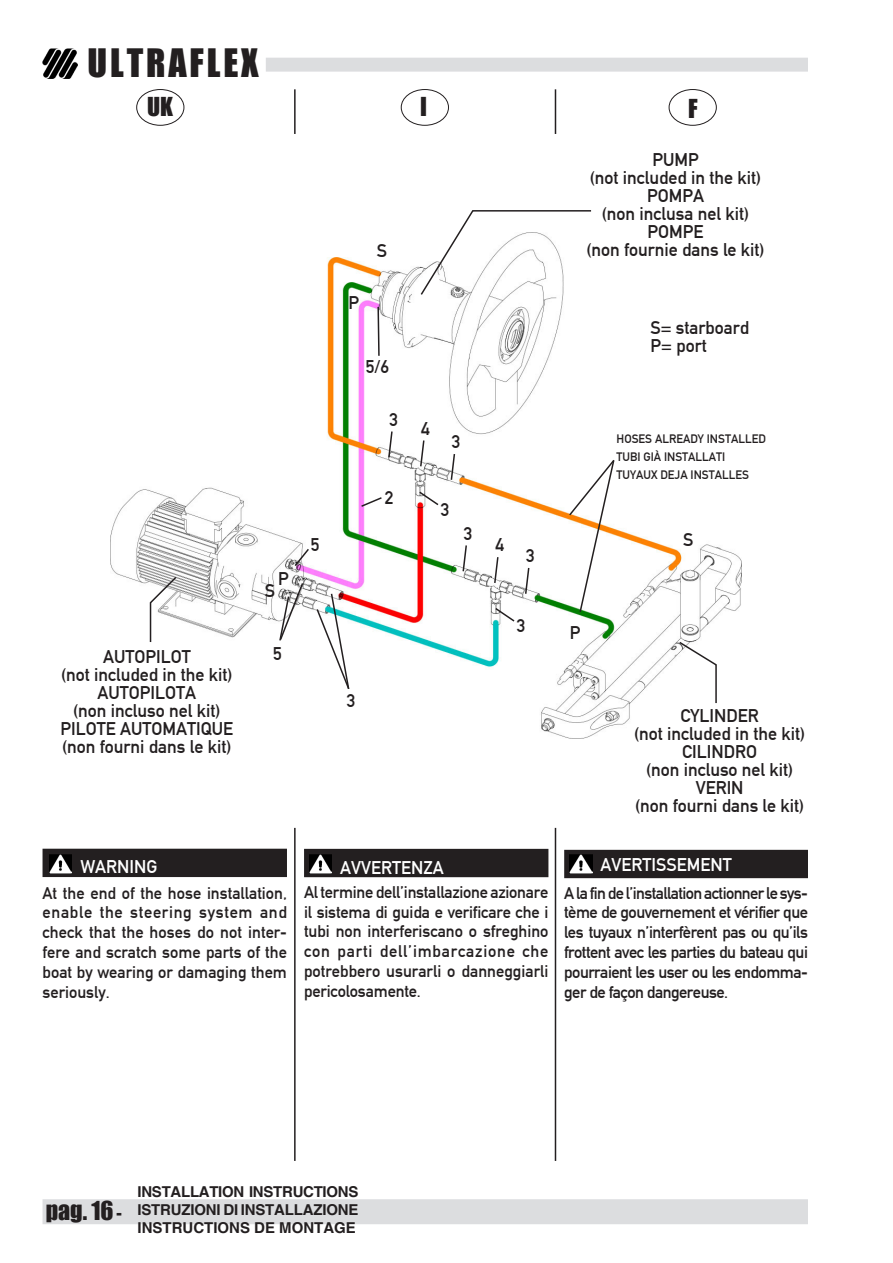
<style>
.page{position:relative;width:893px;height:1263px;background:#fff}
.page>*{position:absolute;margin:0;border:0;box-sizing:border-box;transform-origin:0 0}
.t1{font:36px "Impact";letter-spacing:.08em;color:#231f20}
.t2{font:24px "Impact";color:#231f20}
.ORMA_TESTO{font:18px "DIN Mittelschrift";color:#231f20}
.biocom_testo{font:18px "DIN Mittelschrift";color:#fff}
.ORMA_TESTO-2{font:16.5px/19.8px "DIN Mittelschrift";color:#231f20;text-align:justify}
.t3{font:700 15px/18px "Helvetica";letter-spacing:-.015em;color:#231f20;text-align:justify}
.ORMA_TESTO-3{font:12px "DIN Mittelschrift";color:#231f20}
.s1{font-size:18px}
</style>
<div class="page">
<hr style="left:294px;top:89px;width:2px;height:1072px;background:#231f20">
<hr style="left:555px;top:89px;width:1px;height:1072px;background:#231f20">
<div style="left:266px;top:58px;width:542px;height:14px;background:#dcdddf;border:2px solid #dcdddf"></div>
<img style="left:43px;top:48px;width:35px;height:30px">
<div style="left:43px;top:1199px;width:765px;height:25px;background:#dcdddf"></div>
<div style="left:136px;top:89px;width:48px;height:36px;border:1px solid #231f20;border-radius:50%"></div>
<div style="left:401px;top:89px;width:48px;height:36px;border:1px solid #231f20;border-radius:50%"></div>
<div style="left:669px;top:89px;width:47px;height:36px;border:1px solid #231f20;border-radius:50%"></div>
<div style="left:43px;top:134px;width:765px;height:694px;background:#fff"></div>
<div style="left:305px;top:849px;width:243px;height:27px;background:#231f20"></div>
<div style="left:304px;top:849px;width:244px;height:28px;border:2px solid #231f20"></div>
<img style="left:309px;top:854px;width:22px;height:20px">
<div style="left:565px;top:850px;width:242px;height:27px;background:#231f20"></div>
<div style="left:564px;top:850px;width:244px;height:28px;border:2px solid #231f20"></div>
<img style="left:570px;top:854px;width:22px;height:20px">
<div style="left:43px;top:849px;width:243px;height:27px;background:#231f20"></div>
<div style="left:43px;top:849px;width:244px;height:28px;border:2px solid #231f20"></div>
<img style="left:49px;top:854px;width:22px;height:19px">
<img style="left:110px;top:257px;width:631px;height:482px">
<svg style="left:419px;top:439px;width:6px;height:29px"></svg>
<svg style="left:493px;top:555px;width:6px;height:30px"></svg>
<svg style="left:524px;top:566px;width:6px;height:29px"></svg>
<svg style="left:462px;top:544px;width:6px;height:29px"></svg>
<svg style="left:450px;top:452px;width:6px;height:29px"></svg>
<svg style="left:387px;top:430px;width:7px;height:29px"></svg>
<svg style="left:377px;top:305px;width:3px;height:52px"></svg>
<svg style="left:494px;top:606px;width:22px;height:17px"></svg>
<svg style="left:418px;top:490px;width:22px;height:17px"></svg>
<svg style="left:278px;top:581px;width:26px;height:61px"></svg>
<svg style="left:293px;top:547px;width:17px;height:21px"></svg>
<svg style="left:360px;top:496px;width:23px;height:12px"></svg>
<svg style="left:678px;top:640px;width:39px;height:64px"></svg>
<svg style="left:149px;top:575px;width:29px;height:68px"></svg>
<svg style="left:419px;top:210px;width:174px;height:86px"></svg>
<svg style="left:568px;top:458px;width:48px;height:156px"></svg>
<svg style="left:315px;top:592px;width:36px;height:99px"></svg>
<h1 class="t1" style="left:88px;top:35px;width:173px">ULTRAFLEX</h1>
<h2 class="t2" style="left:147px;top:88px;width:28px">UK</h2>
<h2 class="t2" style="left:420px;top:88px;width:8px">I</h2>
<h2 class="t2" style="left:688px;top:90px;width:11px">F</h2>
<p class="ORMA_TESTO" style="left:103px;top:646px;width:89px">AUTOPILOT</p>
<p class="ORMA_TESTO" style="left:61px;top:664px;width:173px">(not included in the kit)</p>
<p class="ORMA_TESTO" style="left:98px;top:682px;width:100px">AUTOPILOTA</p>
<p class="ORMA_TESTO" style="left:73px;top:700px;width:149px">(non incluso nel kit)</p>
<p class="ORMA_TESTO" style="left:61px;top:718px;width:174px">PILOTE AUTOMATIQUE</p>
<p class="ORMA_TESTO" style="left:62px;top:736px;width:171px">(non fourni dans le kit)</p>
<p class="ORMA_TESTO" style="left:278px;top:568px;width:12px">P</p>
<p class="ORMA_TESTO" style="left:265px;top:580px;width:12px">S</p>
<p class="ORMA_TESTO" style="left:273px;top:643px;width:10px">5</p>
<p class="ORMA_TESTO" style="left:311px;top:534px;width:10px">5</p>
<p class="ORMA_TESTO" style="left:349px;top:292px;width:12px">P</p>
<p class="ORMA_TESTO" style="left:377px;top:240px;width:12px">S</p>
<p class="ORMA_TESTO" style="left:366px;top:356px;width:25px">5/6</p>
<p class="ORMA_TESTO" style="left:389px;top:409px;width:10px">3</p>
<p class="ORMA_TESTO" style="left:385px;top:487px;width:10px">2</p>
<p class="ORMA_TESTO" style="left:421px;top:418px;width:10px">4</p>
<p class="ORMA_TESTO" style="left:452px;top:431px;width:10px">3</p>
<p class="ORMA_TESTO" style="left:441px;top:499px;width:10px">3</p>
<p class="ORMA_TESTO" style="left:464px;top:523px;width:10px">3</p>
<p class="ORMA_TESTO" style="left:495px;top:534px;width:10px">4</p>
<p class="ORMA_TESTO" style="left:526px;top:545px;width:10px">3</p>
<p class="ORMA_TESTO" style="left:517px;top:615px;width:10px">3</p>
<p class="ORMA_TESTO" style="left:347px;top:690px;width:10px">3</p>
<p class="ORMA_TESTO" style="left:652px;top:149px;width:48px">PUMP</p>
<p class="ORMA_TESTO" style="left:590px;top:167px;width:173px">(not included in the kit)</p>
<p class="ORMA_TESTO" style="left:647px;top:185px;width:58px">POMPA</p>
<p class="ORMA_TESTO" style="left:602px;top:203px;width:149px">(non inclusa nel kit)</p>
<p class="ORMA_TESTO" style="left:647px;top:221px;width:57px">POMPE</p>
<p class="ORMA_TESTO" style="left:586px;top:239px;width:180px">(non fournie dans le kit)</p>
<p class="ORMA_TESTO" style="left:650px;top:317px;width:100px">S= starboard</p>
<p class="ORMA_TESTO" style="left:650px;top:335px;width:58px">P= port</p>
<p class="ORMA_TESTO-3" style="left:617px;top:432px;width:151px">HOSES ALREADY INSTALLED</p>
<p class="ORMA_TESTO-3" style="left:617px;top:450px;width:110px">TUBI GIÀ INSTALLATI</p>
<p class="ORMA_TESTO-3" style="left:617px;top:468px;width:134px">TUYAUX DEJA INSTALLES</p>
<p class="ORMA_TESTO" style="left:570px;top:622px;width:12px">P</p>
<p class="ORMA_TESTO" style="left:683px;top:529px;width:12px">S</p>
<p class="ORMA_TESTO" style="left:680px;top:705px;width:80px">CYLINDER</p>
<p class="ORMA_TESTO" style="left:634px;top:723px;width:173px">(not included in the kit)</p>
<p class="ORMA_TESTO" style="left:682px;top:741px;width:76px">CILINDRO</p>
<p class="ORMA_TESTO" style="left:646px;top:759px;width:149px">(non incluso nel kit)</p>
<p class="ORMA_TESTO" style="left:696px;top:777px;width:49px">VERIN</p>
<p class="ORMA_TESTO" style="left:635px;top:795px;width:171px">(non fourni dans le kit)</p>
<p class="biocom_testo" style="left:80px;top:856px;width:79px">WARNING</p>
<p class="ORMA_TESTO-2" style="left:43px;top:883px;width:246px">At the end of the hose installation, enable the steering system and check that the hoses do not inter&shy;fere and scratch some parts of the boat by wearing or damaging them seriously.</p>
<p class="biocom_testo" style="left:340px;top:857px;width:105px">AVVERTENZA</p>
<p class="ORMA_TESTO-2" style="left:304px;top:882px;width:246px">Al termine dell’installazione azionare il sistema di guida e verificare che i tubi non interferiscano o sfreghino con parti dell’imbarcazione che potrebbero usurarli o danneggiarli pericolosamente.</p>
<p class="biocom_testo" style="left:601px;top:855px;width:133px">AVERTISSEMENT</p>
<p class="ORMA_TESTO-2" style="left:564px;top:883px;width:245px">A la fin de l’installation actionner le sys&shy;tème de gouvernement et vérifier que les tuyaux n’interfèrent pas ou qu’ils frottent avec les parties du bateau qui pourraient les user ou les endomma&shy;ger de façon dangereuse.</p>
<h2 class="t2" style="left:46px;top:1192px;width:78px">pag. 16 <span class="s1">-</span></h2>
<p class="t3" style="left:138px;top:1184px;width:222px">INSTALLATION INSTRUCTIONS ISTRUZIONI DI INSTALLAZIONE INSTRUCTIONS DE MONTAGE</p>
</div>
